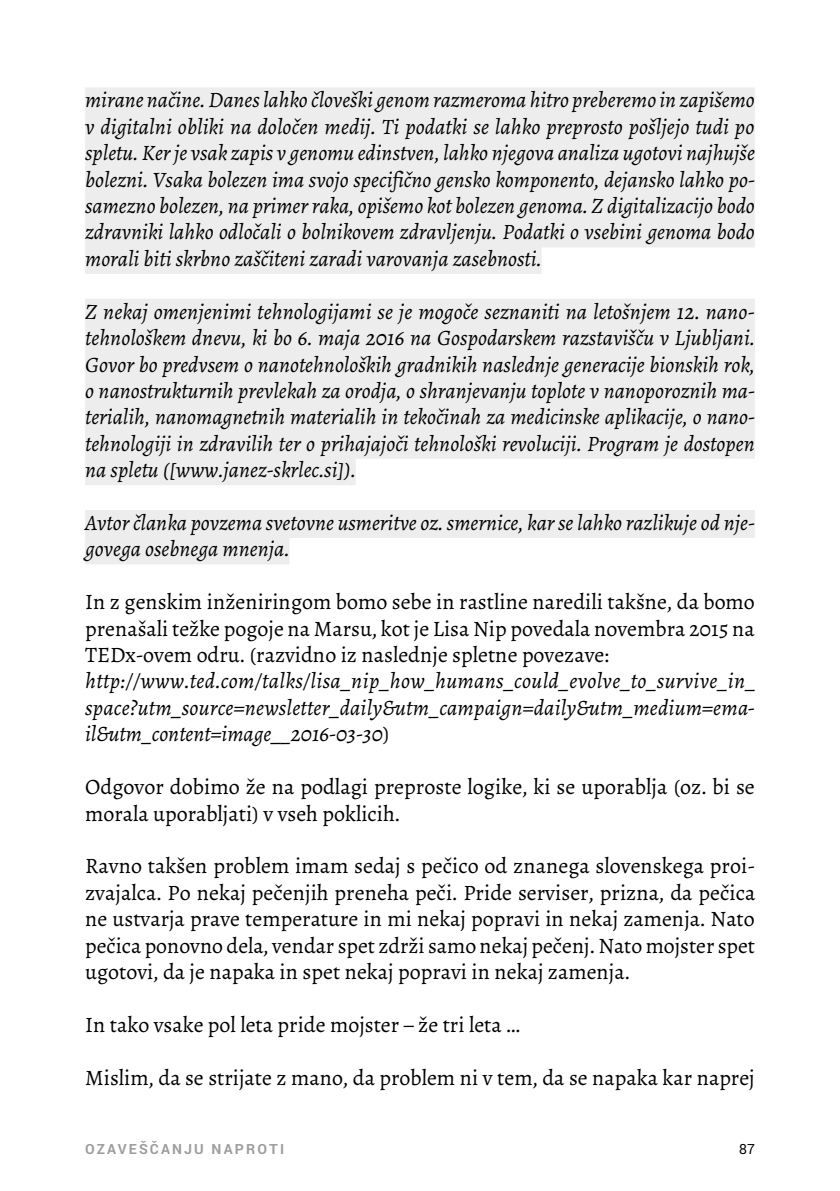
<style>
.page{position:relative;width:840px;height:1191px;background:#fff}
.page>*{position:absolute;margin:0;border:0;box-sizing:border-box;transform-origin:0 0}
.t1{font:italic 22px/26.4px "Alegreya";color:#000;text-align:justify}
.t2{font:22px/26.4px "Alegreya";color:#000;text-align:justify}
.t3{font:700 14px "Roboto";letter-spacing:.15em;color:#9d9d9c}
.t4{font:14px "Roboto";color:#000}
.s1{font-style:normal}
</style>
<div class="page">
<div style="left:85px;top:87px;width:669px;height:28px;background:#ededed"></div>
<div style="left:85px;top:114px;width:669px;height:28px;background:#ededed"></div>
<div style="left:85px;top:140px;width:669px;height:28px;background:#ededed"></div>
<div style="left:85px;top:167px;width:669px;height:28px;background:#ededed"></div>
<div style="left:85px;top:193px;width:669px;height:28px;background:#ededed"></div>
<div style="left:85px;top:219px;width:669px;height:28px;background:#ededed"></div>
<div style="left:85px;top:246px;width:456px;height:28px;background:#ededed"></div>
<div style="left:85px;top:299px;width:669px;height:28px;background:#ededed"></div>
<div style="left:85px;top:325px;width:669px;height:28px;background:#ededed"></div>
<div style="left:85px;top:351px;width:669px;height:28px;background:#ededed"></div>
<div style="left:85px;top:378px;width:669px;height:28px;background:#ededed"></div>
<div style="left:85px;top:404px;width:669px;height:28px;background:#ededed"></div>
<div style="left:85px;top:431px;width:669px;height:28px;background:#ededed"></div>
<div style="left:85px;top:457px;width:270px;height:28px;background:#ededed"></div>
<div style="left:85px;top:510px;width:669px;height:28px;background:#ededed"></div>
<div style="left:85px;top:536px;width:204px;height:28px;background:#ededed"></div>
<p class="t1" style="left:85px;top:87px;width:671px">mirane načine. Danes lahko človeški genom razmeroma hitro preberemo in zapišemo v digitalni obliki na določen medij. Ti podatki se lahko preprosto pošljejo tudi po spletu. Ker je vsak zapis v genomu edinstven, lahko njegova analiza ugotovi najhujše bolezni. Vsaka bolezen ima svojo specifično gensko komponento, dejansko lahko po&shy;samezno bolezen, na primer raka, opišemo kot bolezen genoma. Z digitalizacijo bodo zdravniki lahko odločali o bolnikovem zdravljenju. Podatki o vsebini genoma bodo morali biti skrbno zaščiteni zaradi varovanja zasebnosti.</p>
<p class="t1" style="left:85px;top:298px;width:671px">Z nekaj omenjenimi tehnologijami se je mogoče seznaniti na letošnjem 12. nano&shy;tehnološkem dnevu, ki bo 6. maja 2016 na Gospodarskem razstavišču v Ljubljani.<br>Govor bo predvsem o nanotehnoloških gradnikih naslednje generacije bionskih rok, o nanostrukturnih prevlekah za orodja, o shranjevanju toplote v nanoporoznih ma&shy;terialih, nanomagnetnih materialih in tekočinah za medicinske aplikacije, o nano&shy;tehnologiji in zdravilih ter o prihajajoči tehnološki revoluciji. Program je dostopen na spletu ([www.janez-skrlec.si]).</p>
<p class="t1" style="left:85px;top:509px;width:671px">Avtor članka povzema svetovne usmeritve oz. smernice, kar se lahko razlikuje od nje&shy;govega osebnega mnenja.</p>
<p class="t2" style="left:85px;top:589px;width:671px">In z genskim inženiringom bomo sebe in rastline naredili takšne, da bomo prenašali težke pogoje na Marsu, kot je Lisa Nip povedala novembra 2015 na TEDx-ovem odru. (razvidno iz naslednje spletne povezave:</p>
<p class="t1" style="left:85px;top:668px;width:671px">http://www.ted.com/talks/lisa_nip_how_humans_could_evolve_to_survive_in_ space?utm_source=newsletter_daily&amp;utm_campaign=daily&amp;utm_medium=ema&shy;il&amp;utm_content=image__2016-03-30<span class="s1">)</span></p>
<p class="t2" style="left:85px;top:773px;width:670px">Odgovor dobimo že na podlagi preproste logike, ki se uporablja (oz. bi se morala uporabljati) v vseh poklicih.</p>
<p class="t2" style="left:85px;top:853px;width:671px">Ravno takšen problem imam sedaj s pečico od znanega slovenskega proi&shy;zvajalca. Po nekaj pečenjih preneha peči. Pride serviser, prizna, da pečica ne ustvarja prave temperature in mi nekaj popravi in nekaj zamenja. Nato pečica ponovno dela, vendar spet zdrži samo nekaj pečenj. Nato mojster spet ugotovi, da je napaka in spet nekaj popravi in nekaj zamenja.</p>
<p class="t2" style="left:85px;top:1011px;width:437px">In tako vsake pol leta pride mojster – že tri leta …</p>
<p class="t2" style="left:85px;top:1064px;width:670px">Mislim, da se strijate z mano, da problem ni v tem, da se napaka kar naprej</p>
<p class="t3" style="left:85px;top:1139px;width:200px">OZAVEŠČANJU NAPROTI</p>
<p class="t4" style="left:738px;top:1139px;width:17px">87</p>
</div>
